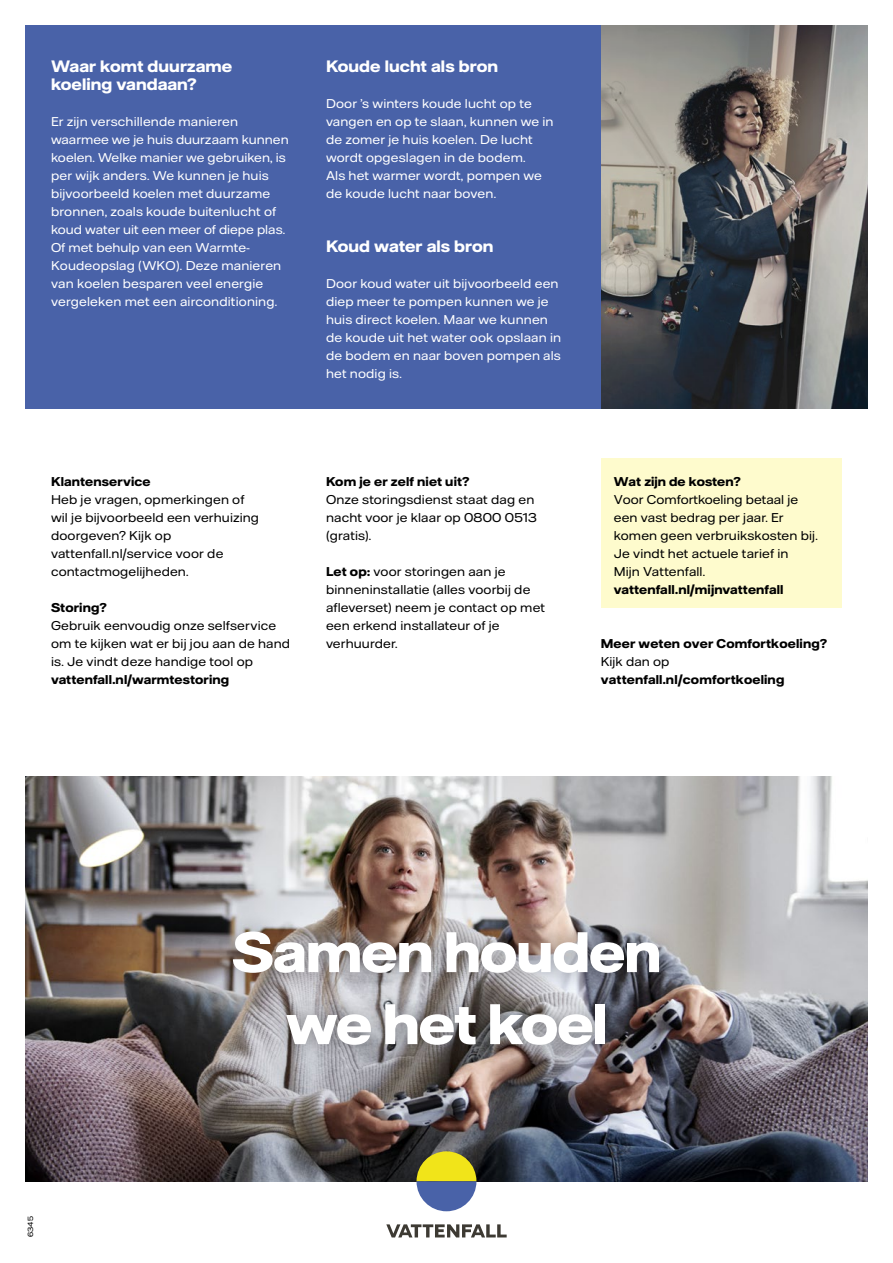
<style>
.page{position:relative;width:893px;height:1263px;background:#fff}
.page>*{position:absolute;margin:0;border:0;box-sizing:border-box;transform-origin:0 0}
.t1{font:700 57px/72px "Vattenfall Hall Display";letter-spacing:-.005em;color:#fff;text-align:center}
.t2{font:700 16.5px/18px "Vattenfall Hall";letter-spacing:.005em;color:#fff}
.t3{font:12.75px/18px "Vattenfall Hall";letter-spacing:.01em;color:#fff}
.t4{font:12.75px/18px "Vattenfall Hall";letter-spacing:.01em;color:#000}
.t5{font:700 12.75px "Vattenfall Hall";letter-spacing:.015em;color:#000}
.t6{font:7.5px "Vattenfall Hall";color:#000}
.s1{font-weight:700}
.s2{font-style:inherit}
</style>
<div class="page">
<div style="left:26px;top:26px;width:841px;height:383px;background:#4962a8"></div>
<div style="left:601px;top:459px;width:241px;height:149px;background:#fefbcd"></div>
<svg style="left:601px;top:26px;width:266px;height:383px;background:#6d6c6a"></svg>
<img style="left:26px;top:776px;width:841px;height:405px">
<div style="left:214px;top:912px;width:464px;height:151px;background:#000;opacity:.35"></div>
<svg style="left:416px;top:1151px;width:60px;height:60px;background:#9a9f6c"></svg>
<svg style="left:386px;top:1224px;width:121px;height:13px"></svg>
<h3 class="t2" style="left:51px;top:57px;width:183px">Waar komt duurzame koeling vandaan?</h3>
<h3 class="t3" style="left:51px;top:112px;width:239px">Er zijn verschillende manieren waarmee we je huis duurzaam kunnen koelen. Welke manier we gebruiken, is per wijk anders. We kunnen je huis bijvoorbeeld koelen met duurzame bronnen, zoals koude buitenlucht of koud water uit een meer of diepe plas.<br>Of met behulp van een Warmte-Koudeopslag (WKO). Deze manieren van koelen besparen veel energie vergeleken met een airconditioning.</h3>
<h3 class="t2" style="left:326px;top:57px;width:174px">Koude lucht als bron</h3>
<h3 class="t3" style="left:326px;top:94px;width:229px">Door ’s winters koude lucht op te vangen en op te slaan, kunnen we in de zomer je huis koelen. De lucht wordt opgeslagen in de bodem.<br>Als het warmer wordt, pompen we de koude lucht naar boven.</h3>
<h3 class="t2" style="left:326px;top:237px;width:169px">Koud water als bron</h3>
<h3 class="t3" style="left:326px;top:274px;width:237px">Door koud water uit bijvoorbeeld een diep meer te pompen kunnen we je huis direct koelen. Maar we kunnen de koude uit het water ook opslaan in de bodem en naar boven pompen als het nodig is.</h3>
<p class="t5" style="left:51px;top:474px;width:101px">Klantenservice</p>
<p class="t4" style="left:51px;top:490px;width:209px">Heb je vragen, opmerkingen of wil je bijvoorbeeld een verhuizing doorgeven? Kijk op vattenfall.nl/service voor de contactmogelijheden.</p>
<p class="t5" style="left:51px;top:600px;width:57px">Storing?</p>
<p class="t4" style="left:51px;top:616px;width:241px">Gebruik eenvoudig onze selfservice om te kijken wat er bij jou aan de hand is. Je vindt deze handige tool op</p>
<p class="t5" style="left:51px;top:672px;width:180px">vattenfall.nl/warmtestoring</p>
<p class="t5" style="left:326px;top:474px;width:145px">Kom je er zelf niet uit?</p>
<p class="t4" style="left:326px;top:490px;width:212px">Onze storingsdienst staat dag en nacht voor je klaar op 0800 0513 (gratis).</p>
<p class="t4" style="left:326px;top:562px;width:221px"><span class="s1">Let op:</span> voor storingen aan je binneninstallatie (alles voorbij de afleverset) neem je contact op met een erkend installateur of je verhuurder.</p>
<p class="t5" style="left:614px;top:474px;width:129px">Wat zijn de kosten?</p>
<p class="t4" style="left:614px;top:491px;width:206px">Voor Comfort<span class="s2">k</span>oeling betaal je een vast bedrag per jaar. Er komen geen verbruikskosten bij.<br>Je vindt het actuele tarief in<br>Mijn Vattenfall.</p>
<p class="t5" style="left:614px;top:582px;width:171px">vattenfall.nl/mijnvattenfall</p>
<p class="t5" style="left:601px;top:636px;width:228px">Meer weten over Comfort<span class="s2">k</span>oeling?</p>
<p class="t4" style="left:601px;top:652px;width:70px">Kijk dan op</p>
<p class="t5" style="left:601px;top:672px;width:185px">vattenfall.nl/comfortkoeling</p>
<p class="t6" style="left:26px;top:1237px;width:23px;rotate:-90deg">6345</p>
<p class="t1" style="left:232px;top:915px;width:430px">Samen houden we het koel</p>
</div>
